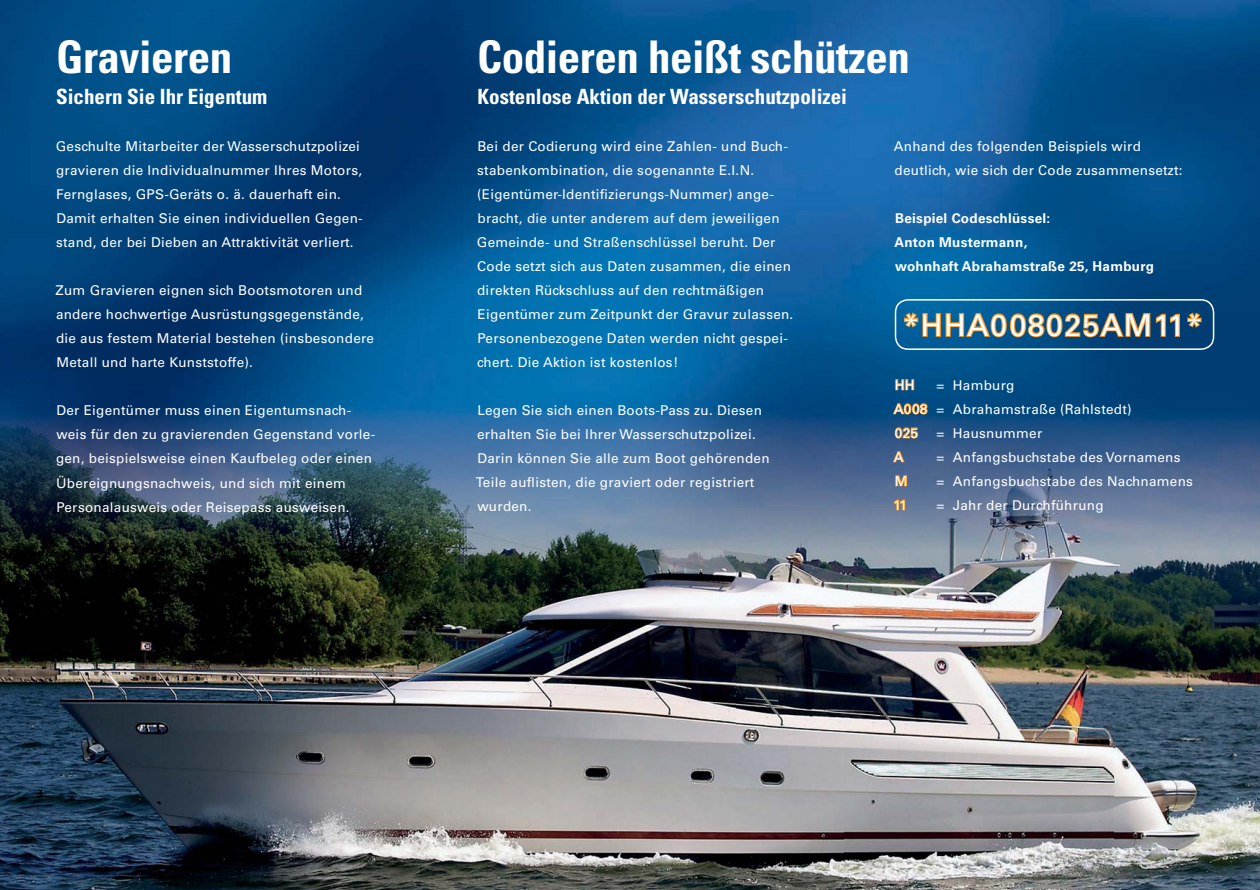
<style>
.page{position:relative;width:1260px;height:890px;background:#fff}
.page>*{position:absolute;margin:0;border:0;box-sizing:border-box;transform-origin:0 0}
.t1{font:700 condensed 45px "Univers LT Std";letter-spacing:-.01em;color:#fff}
.t2{font:30px "Univers LT Std";letter-spacing:.05em;color:#fff}
.t3{font:700 condensed 21px "Univers LT Std";color:#fff}
.t4{font:13.5px/24px "Univers LT Std";letter-spacing:.02em;color:#fff}
.t5{font:700 13.5px/24px "Univers LT Std";letter-spacing:.02em;color:#fff}
</style>
<div class="page">
<img style="left:0;top:0;width:1260px;height:407px">
<img style="left:0;top:407px;width:1260px;height:482px">
<svg style="left:894px;top:378px;width:21px;height:13px"></svg>
<svg style="left:892px;top:402px;width:36px;height:13px"></svg>
<svg style="left:894px;top:426px;width:25px;height:13px"></svg>
<svg style="left:892px;top:450px;width:16px;height:38px"></svg>
<svg style="left:893px;top:498px;width:12px;height:13px"></svg>
<svg style="left:894px;top:299px;width:320px;height:51px;background:#426778"></svg>
<h1 class="t1" style="left:56px;top:36px;width:178px">Gravieren</h1>
<h1 class="t1" style="left:477px;top:36px;width:434px">Codieren heißt schützen</h1>
<h3 class="t3" style="left:56px;top:86px;width:213px">Sichern Sie Ihr Eigentum</h3>
<h3 class="t3" style="left:477px;top:86px;width:371px">Kostenlose Aktion der Wasserschutzpolizei</h3>
<p class="t4" style="left:477px;top:135px;width:318px">Bei der Codierung wird eine Zahlen- und Buch&shy;stabenkombination, die sogenannte E.I.N. (Eigentümer-Identifizierungs-Nummer) ange&shy;bracht, die unter anderem auf dem jeweiligen Gemeinde- und Straßenschlüssel beruht. Der Code setzt sich aus Daten zusammen, die einen direkten Rückschluss auf den rechtmäßigen Eigentümer zum Zeitpunkt der Gravur zulassen.<br>Personenbezogene Daten werden nicht gespei&shy;chert. Die Aktion ist kostenlos!</p>
<p class="t4" style="left:476px;top:399px;width:295px">Legen Sie sich einen Boots-Pass zu. Diesen erhalten Sie bei Ihrer Wasserschutzpolizei.<br>Darin können Sie alle zum Boot gehörenden Teile auflisten, die graviert oder registriert wurden.</p>
<p class="t4" style="left:56px;top:135px;width:308px">Geschulte Mitarbeiter der Wasserschutzpolizei gravieren die Individualnummer Ihres Motors, Fernglases, GPS-Geräts o. ä. dauerhaft ein.<br>Damit erhalten Sie einen individuellen Gegen&shy;stand, der bei Dieben an Attraktivität verliert.</p>
<p class="t4" style="left:56px;top:279px;width:320px">Zum Gravieren eignen sich Bootsmotoren und andere hochwertige Ausrüstungsgegenstände, die aus festem Material bestehen (insbesondere Metall und harte Kunststoffe).</p>
<p class="t4" style="left:56px;top:399px;width:321px">Der Eigentümer muss einen Eigentumsnach&shy;weis für den zu gravierenden Gegenstand vorle&shy;gen, beispielsweise einen Kaufbeleg oder einen Übereignungsnachweis, und sich mit einem Personalausweis oder Reisepass ausweisen.</p>
<p class="t4" style="left:894px;top:135px;width:290px">Anhand des folgenden Beispiels wird deutlich, wie sich der Code zusammensetzt:</p>
<p class="t5" style="left:894px;top:207px;width:261px">Beispiel Codeschlüssel:<br>Anton Mustermann,<br>wohnhaft Abrahamstraße 25, Hamburg</p>
<h2 class="t2" style="left:902px;top:311px;width:301px">*HHA008025AM11*</h2>
<p class="t4" style="left:894px;top:373px;width:239px;text-indent:42px">= Hamburg<br>A008 = Abrahamstraße (Rahlstedt)<br>025</p>
<p class="t4" style="left:895px;top:373px;width:21px">HH</p>
<p class="t4" style="left:936px;top:421px;width:107px">= Hausnummer</p>
<p class="t4" style="left:894px;top:445px;width:11px">A</p>
<p class="t4" style="left:936px;top:445px;width:246px">= Anfangsbuchstabe des Vornamens</p>
<p class="t4" style="left:895px;top:469px;width:14px">M</p>
<p class="t4" style="left:936px;top:469px;width:258px">= Anfangsbuchstabe des Nachnamens</p>
<p class="t4" style="left:893px;top:493px;width:15px">11</p>
<p class="t4" style="left:936px;top:493px;width:169px">= Jahr der Durchführung</p>
</div>
